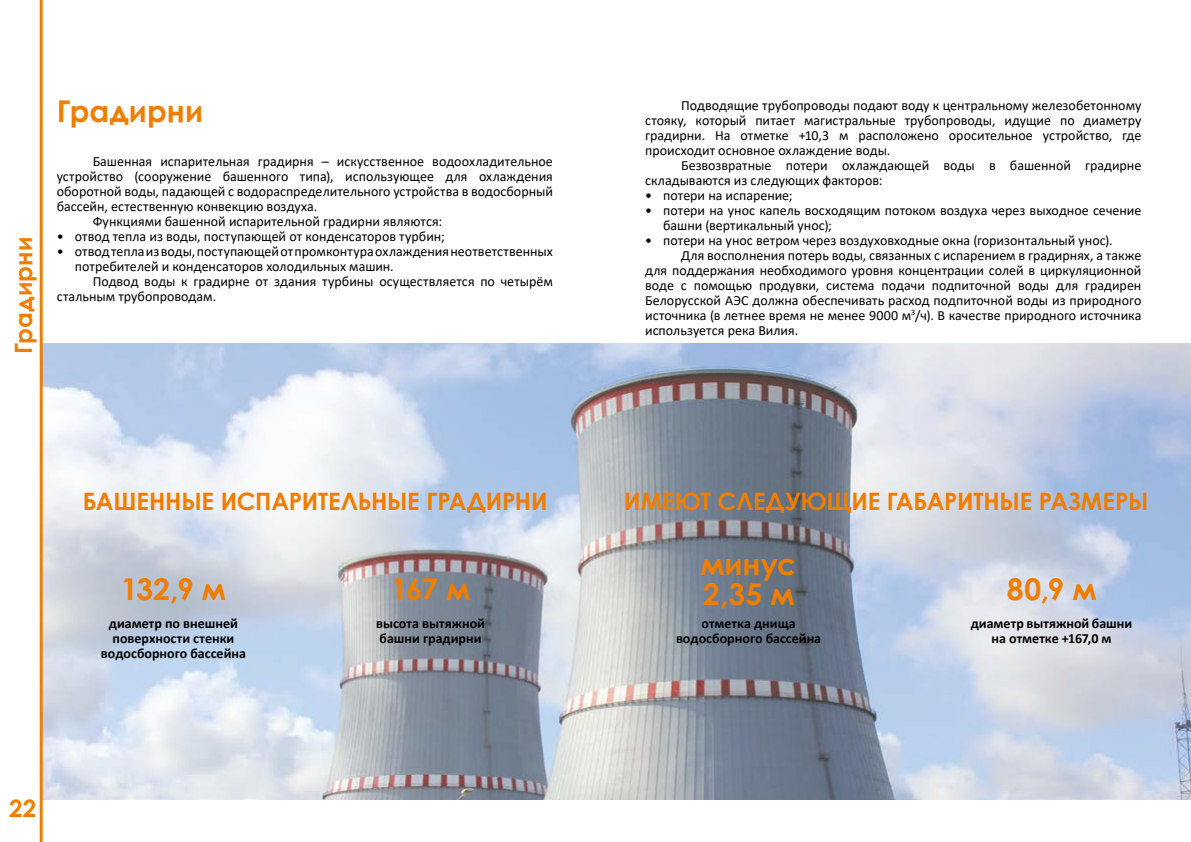
<style>
.page{position:relative;width:1191px;height:842px;background:#fff}
.page>*{position:absolute;margin:0;border:0;box-sizing:border-box;transform-origin:0 0}
.t1{font:700 30px/30px "Century Gothic";color:#ef7d00}
.t2{font:700 24px "Century Gothic";letter-spacing:-.01em;color:#ef7d00}
.t3{font:14px/15px "Calibri";color:#000}
.t4{font:700 14px/15px "Calibri";color:#000;text-align:center}
</style>
<div class="page">
<img style="left:43px;top:344px;width:1148px;height:455px">
<hr style="left:40px;top:0;width:3px;height:842px;background:#ef7d00">
<h2 class="t2" style="left:5px;top:354px;width:119px;rotate:-90deg">Градирни</h2>
<h1 class="t1" style="left:57px;top:94px;width:148px">Градирни</h1>
<p class="t3" style="left:93px;top:154px;width:462px">Башенная испарительная градирня – искусственное водоохладительное</p>
<p class="t3" style="left:57px;top:169px;width:498px">устройство (сооружение башенного типа), использующее для охлаждения</p>
<p class="t3" style="left:57px;top:184px;width:498px">оборотной воды, падающей с водораспределительного устройства в водосборный</p>
<p class="t3" style="left:57px;top:199px;width:262px">бассейн, естественную конвекцию воздуха.</p>
<p class="t3" style="left:93px;top:214px;width:351px">Функциями башенной испарительной градирни являются:</p>
<p class="t3" style="left:57px;top:229px;width:389px">• отвод тепла из воды, поступающей от конденсаторов турбин;</p>
<p class="t3" style="left:75px;top:244px;width:480px;text-indent:-18px">• отвод тепла из воды, поступающей от промконтура охлаждения неответственных потребителей и конденсаторов холодильных машин.</p>
<p class="t3" style="left:57px;top:274px;width:498px;text-indent:36px">Подвод воды к градирне от здания турбины осуществляется по четырём стальным трубопроводам.</p>
<h2 class="t2" style="left:83px;top:483px;width:466px">БАШЕННЫЕ ИСПАРИТЕЛЬНЫЕ ГРАДИРНИ</h2>
<h1 class="t1" style="left:121px;top:573px;width:106px">132,9 м</h1>
<h1 class="t1" style="left:391px;top:573px;width:80px">167 м</h1>
<p class="t4" style="left:101px;top:615px;width:147px">диаметр по внешней поверхности стенки водосборного бассейна</p>
<p class="t4" style="left:376px;top:615px;width:110px;text-align:left">высота вытяжной башни градирни</p>
<h2 class="t2" style="left:9px;top:790px;width:29px">22</h2>
<p class="t3" style="left:645px;top:97px;width:498px;text-align:justify;text-indent:36px">Подводящие трубопроводы подают воду к центральному железобетонному стояку, который питает магистральные трубопроводы, идущие по диаметру градирни. На отметке +10,3 м расположено оросительное устройство, где происходит основное охлаждение воды.</p>
<p class="t3" style="left:645px;top:157px;width:498px;text-indent:36px">Безвозвратные потери охлаждающей воды в башенной градирне складываются из следующих факторов:</p>
<p class="t3" style="left:645px;top:187px;width:149px">• потери на испарение;</p>
<p class="t3" style="left:663px;top:202px;width:480px;text-indent:-18px">• потери на унос капель восходящим потоком воздуха через выходное сечение башни (вертикальный унос);</p>
<p class="t3" style="left:645px;top:232px;width:469px">• потери на унос ветром через воздуховходные окна (горизонтальный унос).</p>
<p class="t3" style="left:681px;top:247px;width:462px">Для восполнения потерь воды, связанных с испарением в градирнях, а также</p>
<p class="t3" style="left:645px;top:262px;width:498px">для поддержания необходимого уровня концентрации солей в циркуляционной</p>
<p class="t3" style="left:645px;top:277px;width:498px">воде с помощью продувки, система подачи подпиточной воды для градирен</p>
<p class="t3" style="left:645px;top:292px;width:498px">Белорусской АЭС должна обеспечивать расход подпиточной воды из природного</p>
<p class="t3" style="left:645px;top:307px;width:498px">источника (в летнее время не менее 9000 м<sup>3</sup>/ч). В качестве природного источника</p>
<p class="t3" style="left:645px;top:322px;width:155px">используется река Вилия.</p>
<h2 class="t2" style="left:624px;top:483px;width:525px">ИМЕЮТ СЛЕДУЮЩИЕ ГАБАРИТНЫЕ РАЗМЕРЫ</h2>
<h1 class="t1" style="left:700px;top:548px;width:97px">минус<br>2,35 м</h1>
<p class="t4" style="left:676px;top:615px;width:147px">отметка днища водосборного бассейна</p>
<h1 class="t1" style="left:1006px;top:573px;width:91px">80,9 м</h1>
<p class="t4" style="left:970px;top:615px;width:163px">диаметр вытяжной башни на отметке +167,0 м</p>
</div>
